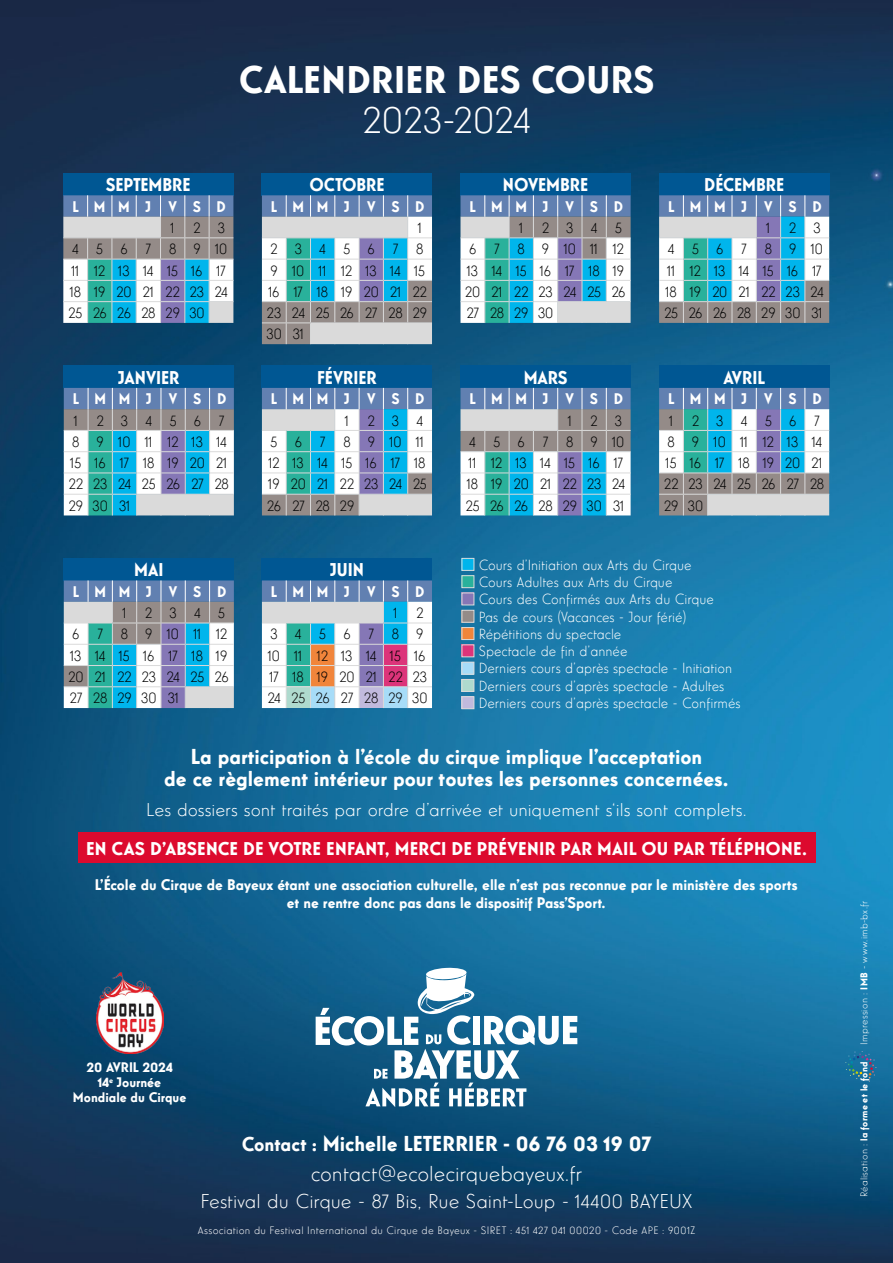
<style>
.page{position:relative;width:893px;height:1263px;background:#fff}
.page>*{position:absolute;margin:0;border:0;box-sizing:border-box;transform-origin:0 0}
.t1{font:37.5px "Relish Pro Regular 6";letter-spacing:.01em;color:#fff}
.t2{font:37.5px "Relish Pro Regular 4";letter-spacing:.015em;color:#fff}
.t3{font:21px/22.4px "Relish Pro Regular 6";color:#fff;text-align:center}
.t4{font:21px "Relish Pro Regular 4";letter-spacing:-.005em;color:#fff}
.t5{font:19.5px "Relish Pro Regular 4";letter-spacing:-.005em;color:#fff}
.t6{font:18px "Relish Pro Regular 4";letter-spacing:-.005em;color:#fff}
.t7{font:18px "Relish Pro Regular 6";color:#fff}
.t8{font:18px "Relish Pro Regular 6";color:#fff;scale:.95 1}
.t9{font:15px/21.3px "Relish Pro Regular 4";color:#000;scale:.95 1}
.t10{font:15px/18px "Relish Pro Regular 6";color:#fff;text-align:center}
.t11{font:15px "Relish Pro Regular 6";letter-spacing:1.1em;color:#fff;scale:.95 1}
.t12{font:14.25px/17.2px "Relish Pro Regular 4";color:#fff;scale:.95 1}
.t13{font:13.5px/15px "Relish Pro Regular 6";color:#fff;text-align:center}
.t14{font:10.5px "Relish Pro Regular 4";letter-spacing:.025em;color:#fff}
.t15{font:9.75px "Relish Pro Regular 4";letter-spacing:.025em;color:#fff}
.t16{font:9.75px "Relish Pro Regular 6";letter-spacing:.025em;color:#fff}
.s1{font-size:19.5px}
.s2{font-family:"Relish Pro Regular 6"}
.s3{font-family:"Relish Pro Regular 4"}
</style>
<div class="page">
<img style="left:0;top:0;width:893px;height:1263px">
<div style="left:78px;top:832px;width:737px;height:31px;background:#dc0a2e"></div>
<div style="left:63px;top:173px;width:170px;height:22px;background:#005793"></div>
<svg style="left:63px;top:195px;width:170px;height:128px"></svg>
<div style="left:262px;top:173px;width:170px;height:22px;background:#005793"></div>
<svg style="left:262px;top:195px;width:170px;height:149px"></svg>
<div style="left:262px;top:365px;width:170px;height:23px;background:#005793"></div>
<svg style="left:262px;top:388px;width:170px;height:127px"></svg>
<div style="left:262px;top:558px;width:170px;height:22px;background:#005793"></div>
<svg style="left:262px;top:580px;width:170px;height:128px"></svg>
<div style="left:64px;top:365px;width:170px;height:23px;background:#005793"></div>
<svg style="left:64px;top:388px;width:170px;height:127px"></svg>
<div style="left:64px;top:558px;width:170px;height:22px;background:#005793"></div>
<svg style="left:64px;top:580px;width:170px;height:128px"></svg>
<div style="left:460px;top:173px;width:171px;height:22px;background:#005793"></div>
<svg style="left:460px;top:195px;width:171px;height:128px"></svg>
<div style="left:460px;top:365px;width:171px;height:23px;background:#005793"></div>
<svg style="left:460px;top:388px;width:171px;height:127px"></svg>
<div style="left:659px;top:173px;width:170px;height:22px;background:#005793"></div>
<svg style="left:659px;top:195px;width:170px;height:128px"></svg>
<div style="left:659px;top:365px;width:170px;height:23px;background:#005793"></div>
<svg style="left:659px;top:388px;width:170px;height:127px"></svg>
<div style="left:462px;top:558px;width:12px;height:12px;background:#00b5ec"></div>
<div style="left:462px;top:558px;width:12px;height:13px;border:1px solid #dadada"></div>
<div style="left:462px;top:576px;width:12px;height:12px;background:#29b19b"></div>
<div style="left:462px;top:575px;width:12px;height:13px;border:1px solid #dadada"></div>
<div style="left:462px;top:593px;width:12px;height:12px;background:#8577b6"></div>
<div style="left:462px;top:593px;width:12px;height:12px;border:1px solid #dadada"></div>
<div style="left:462px;top:610px;width:12px;height:12px;background:#948b88"></div>
<div style="left:462px;top:610px;width:12px;height:13px;border:1px solid #dadada"></div>
<div style="left:462px;top:627px;width:12px;height:12px;background:#f1853b"></div>
<div style="left:462px;top:627px;width:12px;height:13px;border:1px solid #dadada"></div>
<div style="left:462px;top:645px;width:12px;height:12px;background:#dc347a"></div>
<div style="left:462px;top:644px;width:12px;height:13px;border:1px solid #dadada"></div>
<div style="left:462px;top:662px;width:12px;height:12px;background:#a7dcf8"></div>
<div style="left:462px;top:662px;width:12px;height:12px;border:1px solid #dadada"></div>
<div style="left:462px;top:679px;width:12px;height:12px;background:#afdace"></div>
<div style="left:462px;top:679px;width:12px;height:13px;border:1px solid #dadada"></div>
<div style="left:462px;top:697px;width:12px;height:12px;background:#c1badd"></div>
<div style="left:462px;top:696px;width:12px;height:13px;border:1px solid #dadada"></div>
<svg style="left:316px;top:968px;width:261px;height:139px"></svg>
<svg style="left:845px;top:1051px;width:31px;height:31px"></svg>
<img style="left:96px;top:973px;width:67px;height:81px">
<h1 class="t1" style="left:239px;top:64px;width:417px">CALENDRIER DES COURS</h1>
<h1 class="t2" style="left:363px;top:103px;width:169px">2023-2024</h1>
<p class="t8" style="left:106px;top:177px;width:90px">SEPTEMBRE</p>
<p class="t11" style="left:72px;top:200px;width:163px">LMMJVSD</p>
<p class="t9" style="left:171px;top:218px;width:5px">1</p>
<p class="t9" style="left:69px;top:218px;width:169px;text-indent:125px">2 3<br>45678910<br>11 12 13 14 15 16 17<br>18 19 20 21 22 23 24<br>25 26 26 28 29 30</p>
<p class="t8" style="left:118px;top:370px;width:66px">JANVIER</p>
<p class="t11" style="left:73px;top:393px;width:163px">LMMJVSD</p>
<p class="t9" style="left:74px;top:411px;width:5px">1</p>
<p class="t9" style="left:69px;top:411px;width:170px;text-indent:28px">234567<br>8 91011 121314<br>15 16 17 18 19 20 21<br>22 23 24 25 26 27 28<br>29 30 31</p>
<p class="t8" style="left:309px;top:177px;width:81px">OCTOBRE</p>
<p class="t11" style="left:271px;top:200px;width:163px">LMMJVSD</p>
<p class="t9" style="left:266px;top:218px;width:171px;text-indent:152px">1<br>2345678<br>9 10 11 12 13 14 15<br>16 17 18 19 20 21 22<br>23 24 25 26 27 28 29<br>30 31</p>
<p class="t8" style="left:317px;top:370px;width:64px">FÉVRIER</p>
<p class="t11" style="left:271px;top:393px;width:163px">LMMJVSD</p>
<p class="t9" style="left:345px;top:411px;width:5px">1</p>
<p class="t9" style="left:267px;top:411px;width:169px;text-indent:100px">234<br>56 7 891011<br>12 13 14 15 16 17 18<br>19 20 21 22 23 24 25<br>26 27 28 29</p>
<p class="t8" style="left:503px;top:177px;width:91px">NOVEMBRE</p>
<p class="t11" style="left:470px;top:200px;width:163px">LMMJVSD</p>
<p class="t9" style="left:519px;top:218px;width:5px">1</p>
<p class="t9" style="left:465px;top:218px;width:170px;text-indent:77px">2345<br>6 7 8 9101112<br>13 14 15 16 17 18 19<br>20 21 22 23 24 25 26<br>27 28 29 30</p>
<p class="t8" style="left:524px;top:370px;width:48px">MARS</p>
<p class="t11" style="left:470px;top:393px;width:163px">LMMJVSD</p>
<p class="t9" style="left:568px;top:411px;width:5px">1</p>
<p class="t9" style="left:466px;top:411px;width:169px;text-indent:125px">2 3<br>45678910<br>11 12 13 14 15 16 17<br>18 19 20 21 22 23 24<br>25 26 26 28 29 30 31</p>
<p class="t8" style="left:704px;top:177px;width:86px">DÉCEMBRE</p>
<p class="t11" style="left:668px;top:200px;width:163px">LMMJVSD</p>
<p class="t9" style="left:767px;top:218px;width:5px">1</p>
<p class="t9" style="left:664px;top:218px;width:169px;text-indent:125px">2 3<br>45678910<br>11 12 13 14 15 16 17<br>18 19 20 21 22 23 24<br>25 26 26 28 29 30 31</p>
<p class="t8" style="left:723px;top:370px;width:45px">AVRIL</p>
<p class="t11" style="left:668px;top:393px;width:163px">LMMJVSD</p>
<p class="t9" style="left:669px;top:411px;width:5px">1</p>
<p class="t9" style="left:664px;top:411px;width:170px;text-indent:28px">234567<br>8 91011 121314<br>15 16 17 18 19 20 21<br>22 23 24 25 26 27 28<br>29 30</p>
<p class="t8" style="left:134px;top:562px;width:32px">MAI</p>
<p class="t11" style="left:73px;top:585px;width:163px">LMMJVSD</p>
<p class="t9" style="left:123px;top:603px;width:5px">1</p>
<p class="t9" style="left:68px;top:603px;width:170px;text-indent:77px">2345<br>6 7 8 9101112<br>13 14 15 16 17 18 19<br>20 21 22 23 24 25 26<br>27 28 29 30 31</p>
<p class="t8" style="left:330px;top:562px;width:37px">JUIN</p>
<p class="t11" style="left:271px;top:585px;width:163px">LMMJVSD</p>
<p class="t9" style="left:394px;top:603px;width:5px">1</p>
<p class="t9" style="left:268px;top:603px;width:170px;text-indent:149px">2<br>3456789<br>10 11 12 13 14 15 16<br>17 18 19 20 21 22 23<br>24 25 26 27 28 29 30</p>
<p class="t12" style="left:479px;top:557px;width:277px">Cours d’Initiation aux Arts du Cirque<br>Cours Adultes aux Arts du Cirque<br>Cours des Confirmés aux Arts du Cirque<br>Pas de cours (Vacances - Jour férié)<br>Répétitions du spectacle<br>Spectacle de fin d’année<br>Derniers cours d’après spectacle - Initiation Derniers cours d’après spectacle - Adultes Derniers cours d’après spectacle - Confirmés</p>
<h2 class="t3" style="left:164px;top:747px;width:566px">La participation à l’école du cirque implique l’acceptation<br>de ce règlement intérieur pour toutes les personnes concernées.</h2>
<p class="t6" style="left:146px;top:802px;width:602px">Les dossiers sont traités par ordre d’arrivée et uniquement s‘ils sont complets.</p>
<p class="t7" style="left:86px;top:841px;width:722px">EN CAS D’ABSENCE DE VOTRE ENFANT, MERCI DE PRÉVENIR PAR MAIL OU PAR TÉLÉPHONE.</p>
<p class="t10" style="left:95px;top:877px;width:704px">L’École du Cirque de Bayeux étant une association culturelle, elle n’est pas reconnue par le ministère des sports et ne rentre donc pas dans le dispositif Pass’Sport.</p>
<p class="t13" style="left:73px;top:1061px;width:115px">20 AVRIL 2024<br>14<sup>e</sup> Journée<br>Mondiale du Cirque</p>
<h2 class="t3" style="left:242px;top:1134px;width:411px"><span class="s1">Contact :</span> Michelle LETERRIER - 06 76 03 19 07</h2>
<h2 class="t4" style="left:311px;top:1164px;width:273px">contact@ecolecirquebayeux.fr</h2>
<h3 class="t5" style="left:200px;top:1193px;width:494px">Festival du Cirque - 87 Bis, Rue Saint-Loup - 14400 BAYEUX</h3>
<p class="t14" style="left:198px;top:1225px;width:499px">Association du Festival International du Cirque de Bayeux - SIRET : 451 427 041 00020 - Code APE : 9001Z</p>
<p class="t15" style="left:860px;top:1045px;width:146px;rotate:-90deg">Impression : <span class="s2">IMB</span> - www.imb-bx.fr</p>
<p class="t16" style="left:860px;top:1197px;width:137px;rotate:-90deg"><span class="s3">Réalisation :</span> la forme et le fond</p>
</div>
